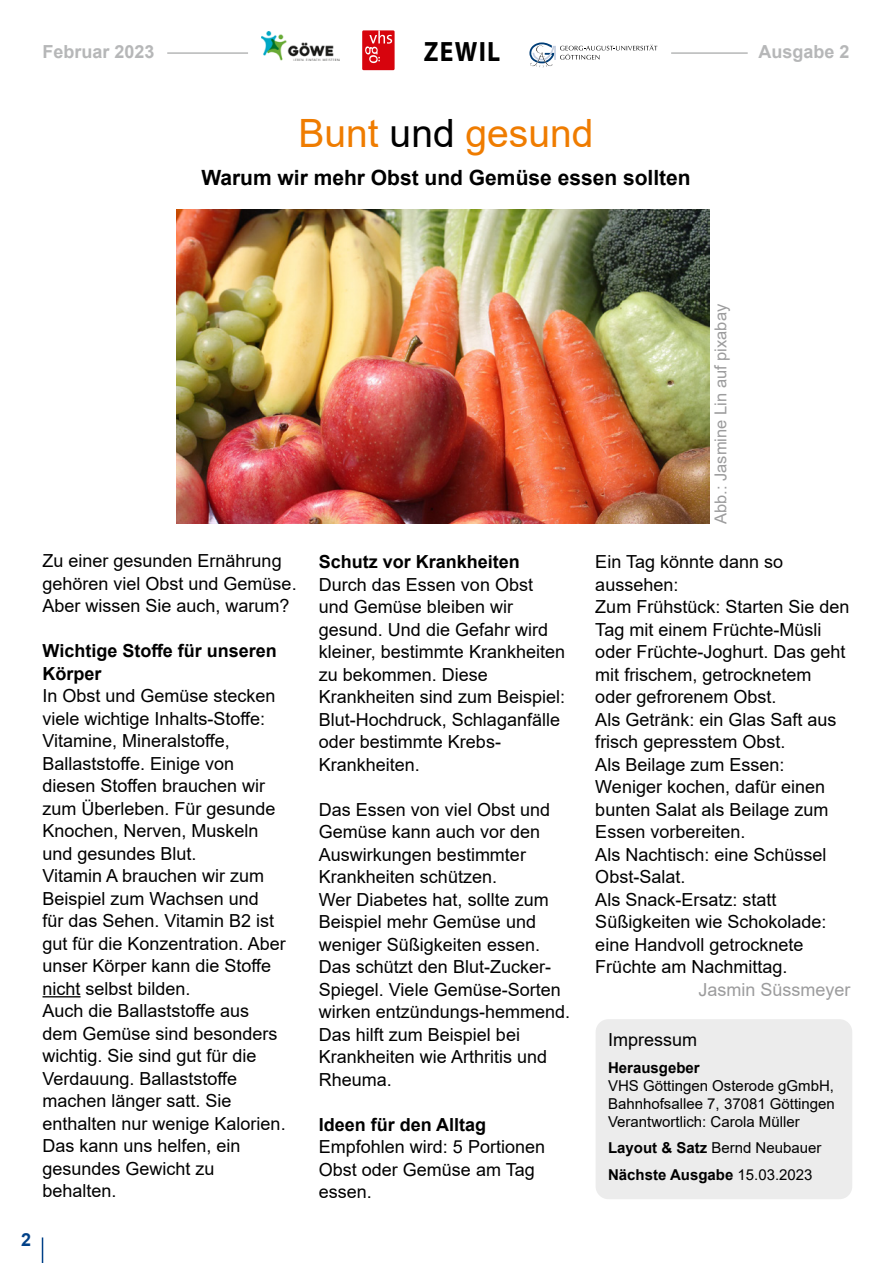
<style>
.page{position:relative;width:893px;height:1263px;background:#fff}
.page>*{position:absolute;margin:0;border:0;box-sizing:border-box;transform-origin:0 0}
.t1{font:39px "Arial";color:#ef7c00}
.t2{font:700 28.05px "Myriad Pro";letter-spacing:.05em;color:#000;scale:.91 1}
.t3{font:700 21px "Arial";color:#000}
.t4{font:18px/22.5px "Arial";color:#000}
.t5{font:700 18px/22.5px "Arial";color:#000}
.t6{font:700 18px "Arial";color:#b6b7b8}
.t7{font:18px "Arial";color:#9c9c9d}
.t8{font:700 18px "Arial";color:#004188}
.t9{font:16.5px "Arial";color:#9c9c9d}
.t10{font:15px/18px "Arial";color:#000;text-align:justify}
.t11{font:700 15px/26.5px "Arial";color:#000}
.s1{color:#000}
.s2{font-weight:400}
</style>
<div class="page">
<svg style="left:42px;top:1237px;width:1px;height:26px"></svg>
<hr style="left:43px;top:996px;width:38px;height:1px;background:#000">
<img style="left:177px;top:209px;width:533px;height:315px">
<div style="left:596px;top:1019px;width:256px;height:180px;background:#ececec;border-radius:13px"></div>
<hr style="left:167px;top:52px;width:81px;height:2px;background:#b6b7b8">
<hr style="left:671px;top:52px;width:77px;height:2px;background:#b6b7b8">
<svg style="left:529px;top:42px;width:128px;height:25px"></svg>
<img style="left:261px;top:32px;width:78px;height:29px">
<div style="left:362px;top:31px;width:33px;height:39px;background:#d7040d"></div>
<svg style="left:365px;top:31px;width:27px;height:32px"></svg>
<p class="t6" style="left:43px;top:39px;width:114px">Februar 2023</p>
<h2 class="t2" style="left:424px;top:33px;width:86px">ZEWIL</h2>
<p class="t6" style="left:759px;top:39px;width:93px">Ausgabe 2</p>
<h1 class="t1" style="left:299px;top:107px;width:296px">Bunt <span class="s1">und</span> gesund</h1>
<p class="t3" style="left:201px;top:163px;width:491px">Warum wir mehr Obst und Gemüse essen sollten</p>
<p class="t4" style="left:43px;top:550px;width:256px">Zu einer gesunden Ernährung gehören viel Obst und Gemüse.<br>Aber wissen Sie auch, warum?</p>
<p class="t5" style="left:43px;top:640px;width:236px">Wichtige Stoffe für unseren<br>Körper</p>
<p class="t4" style="left:43px;top:685px;width:245px">In Obst und Gemüse stecken viele wichtige Inhalts-Stoffe:<br>Vitamine, Mineralstoffe,<br>Ballaststoffe. Einige von diesen Stoffen brauchen wir zum Überleben. Für gesunde<br>Knochen, Nerven, Muskeln und gesundes Blut.<br>Vitamin A brauchen wir zum<br>Beispiel zum Wachsen und<br>für das Sehen. Vitamin B2 ist gut für die Konzentration. Aber unser Körper kann die Stoffe nicht selbst bilden.<br>Auch die Ballaststoffe aus dem Gemüse sind besonders wichtig. Sie sind gut für die<br>Verdauung. Ballaststoffe machen länger satt. Sie enthalten nur wenige Kalorien.<br>Das kann uns helfen, ein gesundes Gewicht zu behalten.</p>
<p class="t8" style="left:21px;top:1227px;width:12px">2</p>
<p class="t5" style="left:319px;top:551px;width:203px">Schutz vor Krankheiten</p>
<p class="t4" style="left:319px;top:573px;width:248px">Durch das Essen von Obst und Gemüse bleiben wir gesund. Und die Gefahr wird kleiner, bestimmte Krankheiten zu bekommen. Diese<br>Krankheiten sind zum Beispiel:<br>Blut-Hochdruck, Schlaganfälle oder bestimmte Krebs-<br>Krankheiten.</p>
<p class="t4" style="left:319px;top:798px;width:253px">Das Essen von viel Obst und<br>Gemüse kann auch vor den<br>Auswirkungen bestimmter<br>Krankheiten schützen.<br>Wer Diabetes hat, sollte zum<br>Beispiel mehr Gemüse und weniger Süßigkeiten essen.<br>Das schützt den Blut-Zucker-<br>Spiegel. Viele Gemüse-Sorten wirken entzündungs-hemmend.<br>Das hilft zum Beispiel bei<br>Krankheiten wie Arthritis und<br>Rheuma.</p>
<p class="t5" style="left:319px;top:1113px;width:169px">Ideen für den Alltag</p>
<p class="t4" style="left:319px;top:1135px;width:228px">Empfohlen wird: 5 Portionen<br>Obst oder Gemüse am Tag essen.</p>
<p class="t9" style="left:709px;top:524px;width:222px;rotate:-90deg">Abb.: Jasmine Lin auf pixabay</p>
<p class="t4" style="left:595px;top:550px;width:256px">Ein Tag könnte dann so aussehen:<br>Zum Frühstück: Starten Sie den<br>Tag mit einem Früchte-Müsli oder Früchte-Joghurt. Das geht mit frischem, getrocknetem oder gefrorenem Obst.<br>Als Getränk: ein Glas Saft aus frisch gepresstem Obst.<br>Als Beilage zum Essen:<br>Weniger kochen, dafür einen bunten Salat als Beilage zum<br>Essen vorbereiten.<br>Als Nachtisch: eine Schüssel<br>Obst-Salat.<br>Als Snack-Ersatz: statt<br>Süßigkeiten wie Schokolade: eine Handvoll getrocknete<br>Früchte am Nachmittag.</p>
<p class="t7" style="left:698px;top:977px;width:154px">Jasmin Süssmeyer</p>
<p class="t4" style="left:608px;top:1029px;width:91px">Impressum</p>
<p class="t11" style="left:608px;top:1054px;width:93px">Herausgeber</p>
<p class="t10" style="left:608px;top:1076px;width:228px">VHS Göttingen Osterode gGmbH, Bahnhofsallee 7, 37081 Göttingen Verantwortlich: Carola Müller</p>
<p class="t11" style="left:608px;top:1135px;width:215px">Layout &amp; Satz <span class="s2">Bernd Neubauer<br></span>Nächste Ausgabe <span class="s2">15.03.2023</span></p>
</div>
